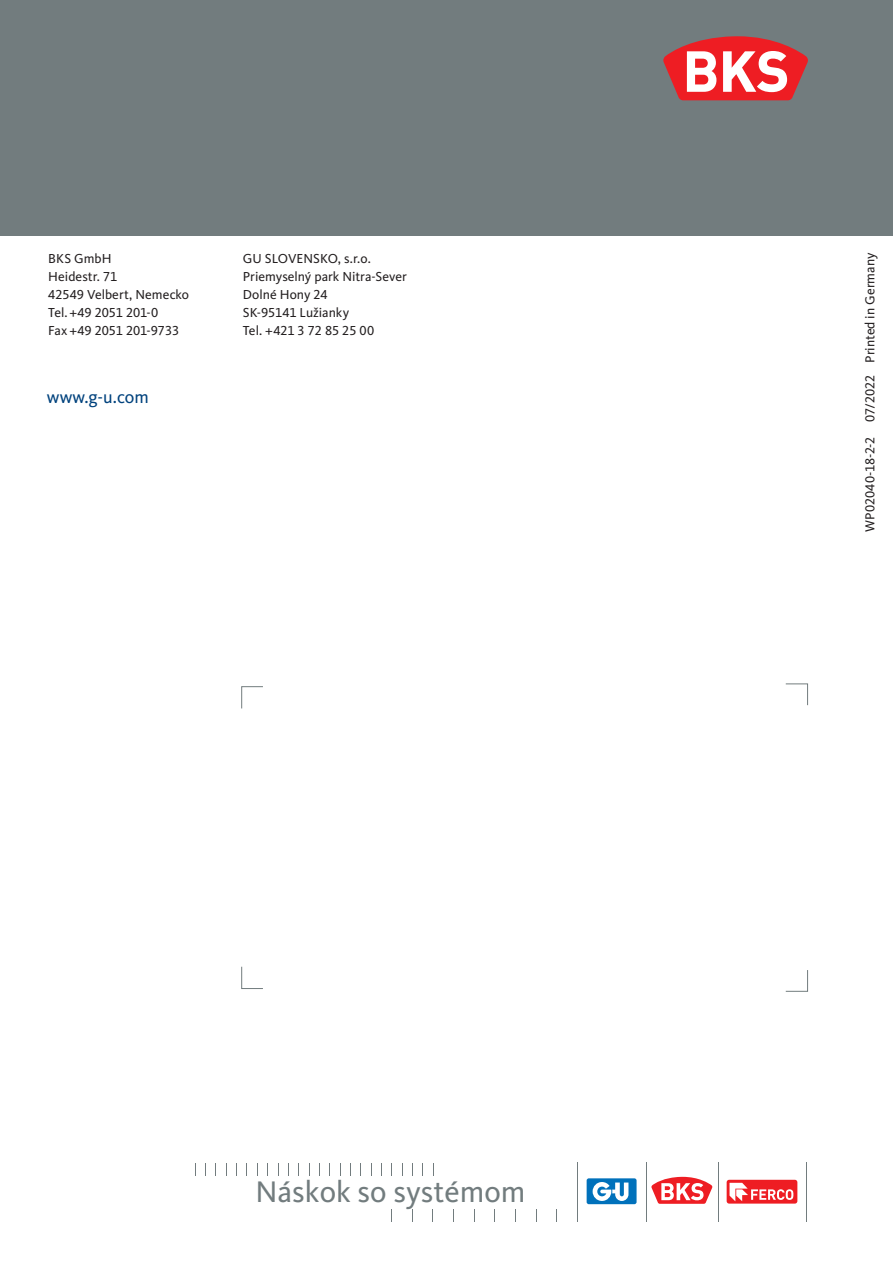
<style>
.page{position:relative;width:893px;height:1263px;background:#fff}
.page>*{position:absolute;margin:0;border:0;box-sizing:border-box;transform-origin:0 0}
.t1{font:30.9px "Kievit Pro";color:#727c7e}
.t2{font:18px "Kievit Pro";letter-spacing:.005em;color:#00427d}
._05_Fließtext{font:13.5px/18px "Kievit Pro";color:#231f20}
</style>
<div class="page">
<div style="left:0;top:0;width:893px;height:236px;background:#727c7e"></div>
<svg style="left:319px;top:1163px;width:1px;height:12px"></svg>
<svg style="left:309px;top:1163px;width:1px;height:12px"></svg>
<svg style="left:298px;top:1163px;width:1px;height:12px"></svg>
<svg style="left:288px;top:1163px;width:1px;height:12px"></svg>
<svg style="left:278px;top:1163px;width:1px;height:12px"></svg>
<svg style="left:267px;top:1163px;width:1px;height:12px"></svg>
<svg style="left:257px;top:1163px;width:1px;height:12px"></svg>
<svg style="left:236px;top:1163px;width:1px;height:12px"></svg>
<svg style="left:226px;top:1163px;width:1px;height:12px"></svg>
<svg style="left:205px;top:1163px;width:1px;height:12px"></svg>
<svg style="left:195px;top:1163px;width:1px;height:12px"></svg>
<svg style="left:412px;top:1209px;width:1px;height:13px"></svg>
<svg style="left:432px;top:1209px;width:1px;height:13px"></svg>
<svg style="left:453px;top:1209px;width:1px;height:13px"></svg>
<svg style="left:474px;top:1209px;width:1px;height:13px"></svg>
<svg style="left:494px;top:1209px;width:1px;height:13px"></svg>
<svg style="left:515px;top:1209px;width:1px;height:13px"></svg>
<svg style="left:536px;top:1209px;width:1px;height:13px"></svg>
<hr style="left:577px;top:1162px;width:1px;height:60px;background:#727c7e">
<hr style="left:646px;top:1162px;width:1px;height:60px;background:#727c7e">
<hr style="left:718px;top:1162px;width:1px;height:60px;background:#727c7e">
<hr style="left:806px;top:1162px;width:1px;height:60px;background:#727c7e">
<svg style="left:329px;top:1163px;width:1px;height:12px"></svg>
<svg style="left:340px;top:1163px;width:1px;height:12px"></svg>
<svg style="left:350px;top:1163px;width:1px;height:12px"></svg>
<svg style="left:360px;top:1163px;width:1px;height:12px"></svg>
<svg style="left:371px;top:1163px;width:1px;height:12px"></svg>
<svg style="left:381px;top:1163px;width:1px;height:12px"></svg>
<svg style="left:391px;top:1163px;width:1px;height:12px"></svg>
<svg style="left:402px;top:1163px;width:1px;height:12px"></svg>
<svg style="left:412px;top:1163px;width:1px;height:12px"></svg>
<svg style="left:422px;top:1163px;width:1px;height:12px"></svg>
<svg style="left:433px;top:1163px;width:1px;height:12px"></svg>
<svg style="left:391px;top:1209px;width:1px;height:13px"></svg>
<svg style="left:556px;top:1209px;width:1px;height:13px"></svg>
<div style="left:587px;top:1178px;width:50px;height:26px;background:#0071bb;border-radius:2px"></div>
<svg style="left:593px;top:1182px;width:35px;height:19px"></svg>
<svg style="left:651px;top:1177px;width:61px;height:27px"></svg>
<div style="left:727px;top:1180px;width:70px;height:23px;background:#ee1d23;border-radius:3px"></div>
<svg style="left:729px;top:1183px;width:64px;height:18px"></svg>
<svg style="left:241px;top:966px;width:22px;height:23px"></svg>
<svg style="left:241px;top:686px;width:22px;height:23px"></svg>
<svg style="left:785px;top:970px;width:23px;height:22px"></svg>
<svg style="left:785px;top:683px;width:23px;height:23px"></svg>
<svg style="left:663px;top:36px;width:145px;height:64px"></svg>
<p class="_05_Fließtext" style="left:48px;top:249px;width:142px">BKS GmbH<br>Heidestr. 71<br>42549 Velbert, Nemecko<br>Tel.+49 2051 201-0<br>Fax +49 2051 201-9733</p>
<p class="t2" style="left:47px;top:386px;width:104px">www.g-u.com</p>
<p class="_05_Fließtext" style="left:243px;top:249px;width:166px">GU SLOVENSKO, s.r.o.<br>Priemyselný park Nitra-Sever<br>Dolné Hony 24<br>SK-95141 Lužianky<br>Tel. +421 3 72 85 25 00</p>
<p class="t1" style="left:255px;top:1173px;width:271px">Náskok so systémom</p>
<p class="_05_Fließtext" style="left:861px;top:532px;width:281px;rotate:-90deg">WP02040-18-2-2 07/2022 Printed in Germany</p>
</div>
